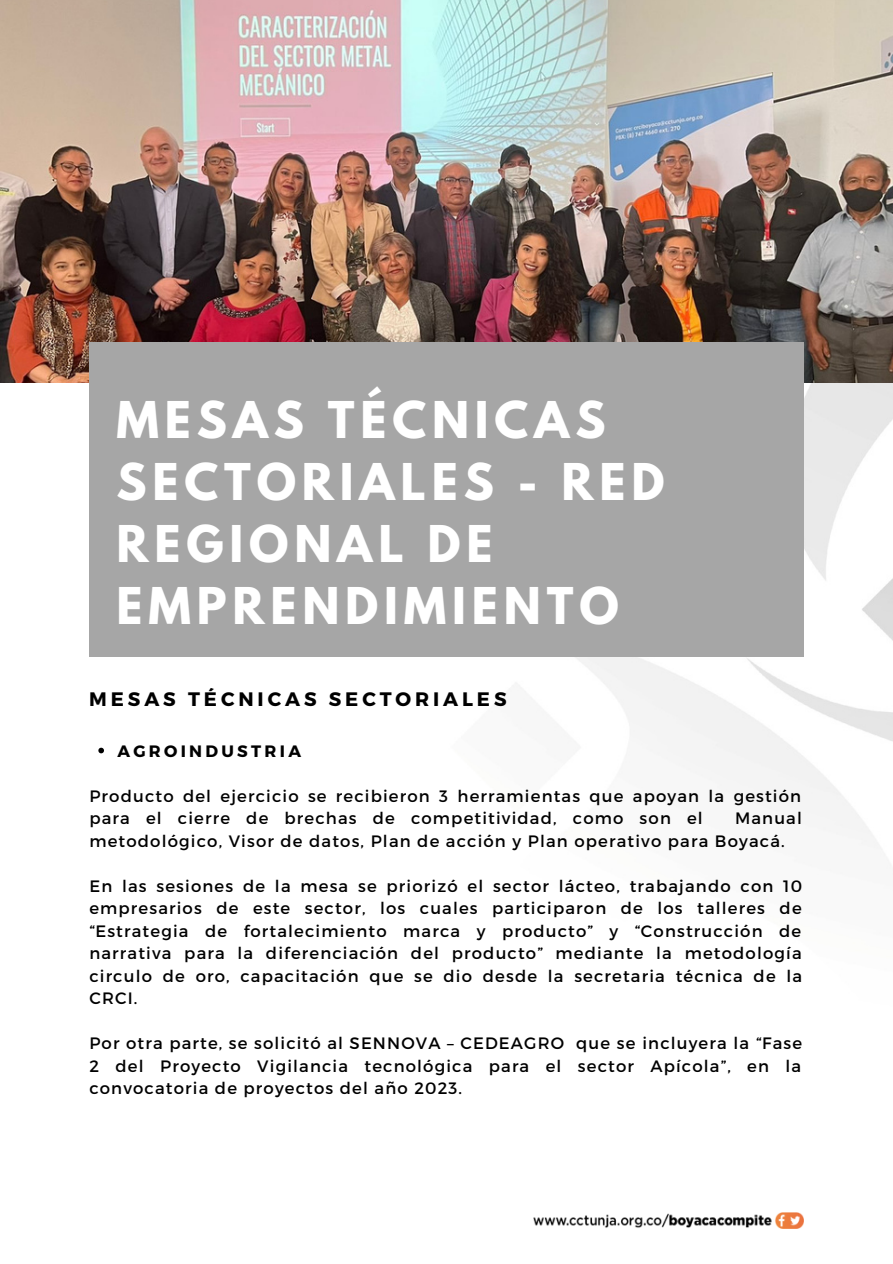
<style>
.page{position:relative;width:893px;height:1264px;background:#fff}
.page>*{position:absolute;margin:0;border:0;box-sizing:border-box;transform-origin:0 0}
.t1{font:700 44.85px/61.8px "League Spartan";letter-spacing:.13em;color:#fff}
.t2{font:700 19.5px "Montserrat";letter-spacing:.2em;color:#000}
.t3{font:16.5px/22.5px "Montserrat";letter-spacing:.07em;color:#000}
.t4{font:700 16.5px "Montserrat";letter-spacing:.2em;color:#000}
</style>
<div class="page">
<img style="left:0;top:382px;width:892px;height:847px">
<img style="left:0;top:0;width:892px;height:382px">
<div style="left:89px;top:342px;width:714px;height:315px;background:#a6a6a6"></div>
<svg style="left:98px;top:747px;width:6px;height:6px"></svg>
<img style="left:534px;top:1212px;width:269px;height:16px">
<h1 class="t1" style="left:116px;top:395px;width:549px">MESAS TÉCNICAS<br>SECTORIALES - RED<br>REGIONAL DE<br>EMPRENDIMIENTO</h1>
<p class="t2" style="left:89px;top:686px;width:419px">MESAS TÉCNICAS SECTORIALES</p>
<p class="t4" style="left:117px;top:740px;width:185px">AGROINDUSTRIA</p>
<p class="t3" style="left:89px;top:783px;width:713px">Producto del ejercicio se recibieron 3 herramientas que apoyan la gestión para el cierre de brechas de competitividad, como son el</p>
<p class="t3" style="left:89px;top:806px;width:714px;text-indent:645px">Manual metodológico, Visor de datos, Plan de acción y Plan operativo para Boyacá.</p>
<p class="t3" style="left:89px;top:873px;width:714px;text-align:justify">En las sesiones de la mesa se priorizó el sector lácteo, trabajando con 10 empresarios de este sector, los cuales participaron de los talleres de “Estrategia de fortalecimiento marca y producto” y “Construcción de narrativa para la diferenciación del producto” mediante la metodología circulo de oro, capacitación que se dio desde la secretaria técnica de la CRCI.</p>
<p class="t3" style="left:89px;top:1031px;width:714px;text-align:justify">Por otra parte, se solicitó al SENNOVA – CEDEAGRO que se incluyera la “Fase 2 del Proyecto Vigilancia tecnológica para el sector Apícola”, en la convocatoria de proyectos del año 2023.</p>
</div>
